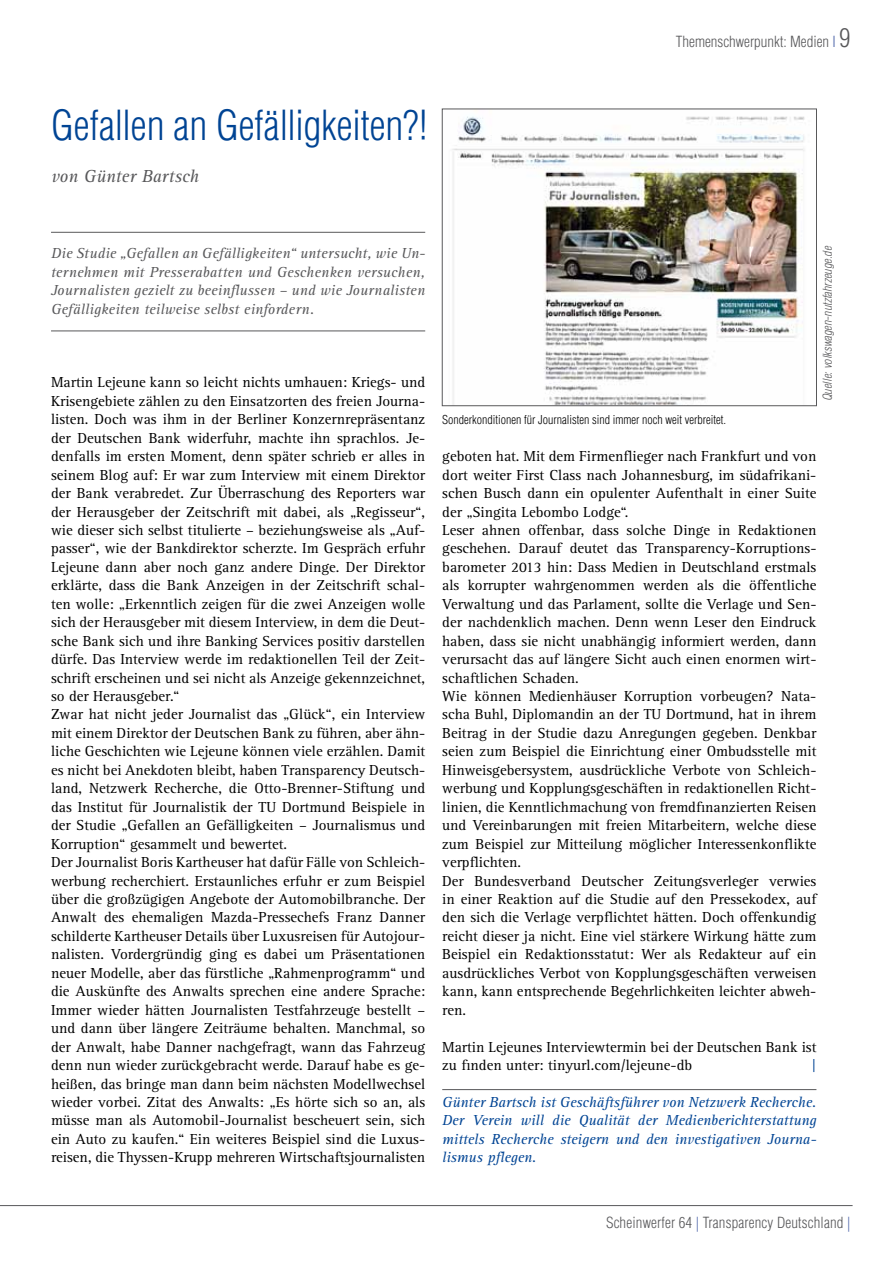
<style>
.page{position:relative;width:893px;height:1263px;background:#fff}
.page>*{position:absolute;margin:0;border:0;box-sizing:border-box;transform-origin:0 0}
.t1{font:300 condensed 40.5px "Helvetica LT Std";letter-spacing:-.005em;color:#004494}
.t2{font:italic 18px "Rotis Serif";color:#58585a}
.t3{font:15px/18.5px "Rotis Serif";color:#000}
.t4{font:italic 15px/18.5px "Rotis Serif";letter-spacing:.005em;color:#58585a;text-align:justify}
.t5{font:italic 15px/18.5px "Rotis Serif";color:#004494;text-align:justify}
.t6{font:300 condensed 15px "Helvetica LT Std";letter-spacing:.01em;color:#58585a}
.t7{font:15px "Rotis Serif";color:#004494}
.t8{font:300 condensed 12px "Helvetica LT Std";color:#000}
.t9{font:italic 300 condensed 12px "Helvetica LT Std";color:#58585a}
.s1{color:#5168aa}
.s2{font-size:25.5px}
</style>
<div class="page">
<hr style="left:442px;top:1089px;width:374px;height:1px;background:#58585a">
<img style="left:452px;top:116px;width:353px;height:288px">
<div style="left:442px;top:109px;width:375px;height:297px;border:1px solid #58585a"></div>
<hr style="left:51px;top:232px;width:374px;height:1px;background:#58585a">
<hr style="left:51px;top:331px;width:374px;height:1px;background:#58585a">
<hr style="left:0;top:1205px;width:853px;height:1px;background:#58585a">
<h1 class="t1" style="left:51px;top:100px;width:378px">Gefallen an Gefälligkeiten?!</h1>
<p class="t2" style="left:51px;top:166px;width:149px">von Günter Bartsch</p>
<p class="t6" style="left:676px;top:32px;width:176px">Themenschwerpunkt: Medien <span class="s1">I</span> <span class="s2">9</span></p>
<p class="t4" style="left:51px;top:244px;width:376px">Die Studie „Gefallen an Gefälligkeiten“ untersucht, wie Un&shy;ternehmen mit Presserabatten und Geschenken versuchen, Journalisten gezielt zu beeinflussen – und wie Journalisten Gefälligkeiten teilweise selbst einfordern.</p>
<p class="t3" style="left:51px;top:374px;width:376px">Martin Lejeune kann so leicht nichts umhauen: Kriegs- und Krisengebiete zählen zu den Einsatzorten des freien Journa&shy;listen. Doch was ihm in der Berliner Konzernrepräsentanz der Deutschen Bank widerfuhr, machte ihn sprachlos. Je&shy;denfalls im ersten Moment, denn später schrieb er alles in seinem Blog auf: Er war zum Interview mit einem Direktor der Bank verabredet. Zur Überraschung des Reporters war der Herausgeber der Zeitschrift mit dabei, als „Regisseur“, wie dieser sich selbst titulierte – beziehungsweise als „Auf&shy;passer“, wie der Bankdirektor scherzte. Im Gespräch erfuhr Lejeune dann aber noch ganz andere Dinge. Der Direktor erklärte, dass die Bank Anzeigen in der Zeitschrift schal&shy;ten wolle: „Erkenntlich zeigen für die zwei Anzeigen wolle sich der Herausgeber mit diesem Interview, in dem die Deut&shy;sche Bank sich und ihre Banking Services positiv darstellen dürfe. Das Interview werde im redaktionellen Teil der Zeit&shy;schrift erscheinen und sei nicht als Anzeige gekennzeichnet, so der Herausgeber.“<br>Zwar hat nicht jeder Journalist das „Glück“, ein Interview mit einem Direktor der Deutschen Bank zu führen, aber ähn&shy;liche Geschichten wie Lejeune können viele erzählen. Damit es nicht bei Anekdoten bleibt, haben Transparency Deutsch&shy;land, Netzwerk Recherche, die Otto-Brenner-Stiftung und das Institut für Journalistik der TU Dortmund Beispiele in der Studie „Gefallen an Gefälligkeiten – Journalismus und Korruption“ gesammelt und bewertet.<br>Der Journalist Boris Kartheuser hat dafür Fälle von Schleich&shy;werbung recherchiert. Erstaunliches erfuhr er zum Beispiel über die großzügigen Angebote der Automobilbranche. Der Anwalt des ehemaligen Mazda-Pressechefs Franz Danner schilderte Kartheuser Details über Luxusreisen für Autojour&shy;nalisten. Vordergründig ging es dabei um Präsentationen neuer Modelle, aber das fürstliche „Rahmenprogramm“ und die Auskünfte des Anwalts sprechen eine andere Sprache:<br>Immer wieder hätten Journalisten Testfahrzeuge bestellt – und dann über längere Zeiträume behalten. Manchmal, so der Anwalt, habe Danner nachgefragt, wann das Fahrzeug denn nun wieder zurückgebracht werde. Darauf habe es ge&shy;heißen, das bringe man dann beim nächsten Modellwechsel wieder vorbei. Zitat des Anwalts: „Es hörte sich so an, als müsse man als Automobil-Journalist bescheuert sein, sich ein Auto zu kaufen.“ Ein weiteres Beispiel sind die Luxus&shy;reisen, die Thyssen-Krupp mehreren Wirtschaftsjournalisten</p>
<p class="t8" style="left:442px;top:412px;width:285px">Sonderkonditionen für Journalisten sind immer noch weit verbreitet.</p>
<p class="t9" style="left:820px;top:401px;width:157px;rotate:-90deg">Quelle: volkswagen-nutzfahrzeuge.de</p>
<p class="t3" style="left:442px;top:447px;width:376px">geboten hat. Mit dem Firmenflieger nach Frankfurt und von dort weiter First Class nach Johannesburg, im südafrikani&shy;schen Busch dann ein opulenter Aufenthalt in einer Suite der „Singita Lebombo Lodge“.<br>Leser ahnen offenbar, dass solche Dinge in Redaktionen geschehen. Darauf deutet das Transparency-Korruptions&shy;barometer 2013 hin: Dass Medien in Deutschland erstmals als korrupter wahrgenommen werden als die öffentliche Verwaltung und das Parlament, sollte die Verlage und Sen&shy;der nachdenklich machen. Denn wenn Leser den Eindruck haben, dass sie nicht unabhängig informiert werden, dann verursacht das auf längere Sicht auch einen enormen wirt&shy;schaftlichen Schaden.<br>Wie können Medienhäuser Korruption vorbeugen? Nata&shy;scha Buhl, Diplomandin an der TU Dortmund, hat in ihrem Beitrag in der Studie dazu Anregungen gegeben. Denkbar seien zum Beispiel die Einrichtung einer Ombudsstelle mit Hinweisgebersystem, ausdrückliche Verbote von Schleich&shy;werbung und Kopplungsgeschäften in redaktionellen Richt&shy;linien, die Kenntlichmachung von fremdfinanzierten Reisen und Vereinbarungen mit freien Mitarbeitern, welche diese zum Beispiel zur Mitteilung möglicher Interessenkonflikte verpflichten.<br>Der Bundesverband Deutscher Zeitungsverleger verwies in einer Reaktion auf die Studie auf den Pressekodex, auf den sich die Verlage verpflichtet hätten. Doch offenkundig reicht dieser ja nicht. Eine viel stärkere Wirkung hätte zum Beispiel ein Redaktionsstatut: Wer als Redakteur auf ein ausdrückliches Verbot von Kopplungsgeschäften verweisen kann, kann entsprechende Begehrlichkeiten leichter abweh&shy;ren.</p>
<p class="t3" style="left:442px;top:1038px;width:376px">Martin Lejeunes Interviewtermin bei der Deutschen Bank ist zu finden unter: tinyurl.com/lejeune-db</p>
<p class="t7" style="left:811px;top:1056px;width:6px">|</p>
<p class="t5" style="left:442px;top:1093px;width:376px">Günter Bartsch ist Geschäftsführer von Netzwerk Recherche.<br>Der Verein will die Qualität der Medienberichterstattung mittels Recherche steigern und den investigativen Journa&shy;lismus pflegen.</p>
<p class="t6" style="left:606px;top:1213px;width:246px">Scheinwerfer 64 <span class="s1">|</span> Transparency Deutschland <span class="s1">|</span></p>
</div>
